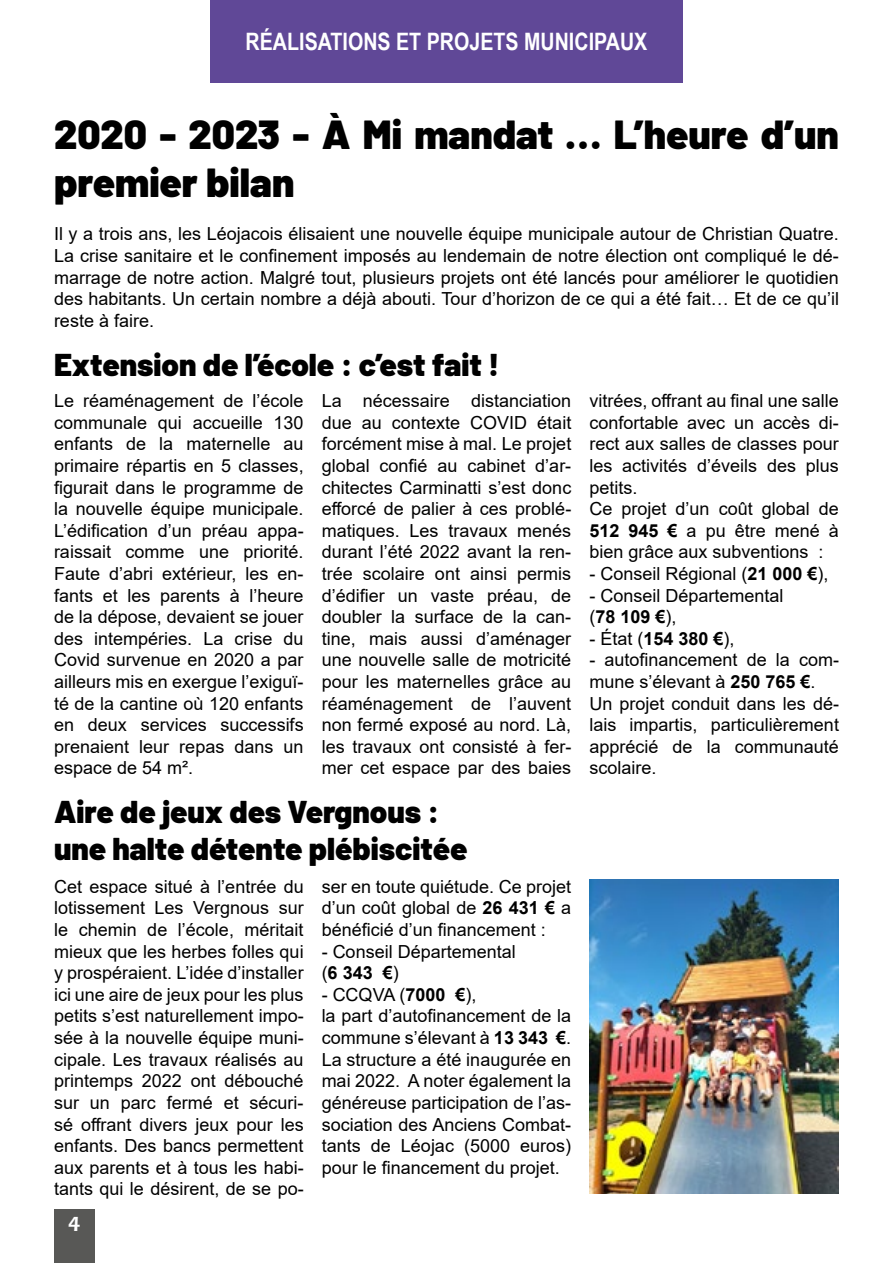
<style>
.page{position:relative;width:893px;height:1263px;background:#fff}
.page>*{position:absolute;margin:0;border:0;box-sizing:border-box;transform-origin:0 0}
.t1{font:900 40.5px/48.6px "Barlow";color:#000}
.t2{font:900 31.5px/37.8px "Barlow";color:#000}
.t3{font:700 24px "Arial Narrow";color:#fff}
.t4{font:600 21px "Eras ITC";color:#fff}
.t5{font:18px/21.6px "Arial";color:#000;text-align:justify}
.s1{font-weight:700}
</style>
<div class="page">
<div style="left:54px;top:1209px;width:40px;height:54px;background:#585856"></div>
<img style="left:590px;top:880px;width:249px;height:314px">
<div style="left:210px;top:0;width:472px;height:83px;background:#604897"></div>
<h3 class="t3" style="left:246px;top:24px;width:403px">RÉALISATIONS ET PROJETS MUNICIPAUX</h3>
<h1 class="t1" style="left:54px;top:107px;width:786px">2020 - 2023 - À Mi mandat … L’heure d’un premier bilan</h1>
<p class="t5" style="left:54px;top:223px;width:786px">Il y a trois ans, les Léojacois élisaient une nouvelle équipe municipale autour de Christian Quatre.<br>La crise sanitaire et le confinement imposés au lendemain de notre élection ont compliqué le dé&shy;marrage de notre action. Malgré tout, plusieurs projets ont été lancés pour améliorer le quotidien des habitants. Un certain nombre a déjà abouti. Tour d’horizon de ce qui a été fait… Et de ce qu’il reste à faire.</p>
<h2 class="t2" style="left:54px;top:343px;width:447px">Extension de l’école : c’est fait !</h2>
<p class="t5" style="left:54px;top:390px;width:251px">Le réaménagement de l’école communale qui accueille 130 enfants de la maternelle au primaire répartis en 5 classes, figurait dans le programme de la nouvelle équipe municipale.<br>L’édification d’un préau appa&shy;raissait comme une priorité.<br>Faute d’abri extérieur, les en&shy;fants et les parents à l’heure de la dépose, devaient se jouer des intempéries. La crise du Covid survenue en 2020 a par ailleurs mis en exergue l’exiguï&shy;té de la cantine où 120 enfants en deux services successifs prenaient leur repas dans un espace de 54 m².</p>
<p class="t5" style="left:322px;top:390px;width:251px">La nécessaire distanciation due au contexte COVID était forcément mise à mal. Le projet global confié au cabinet d’ar&shy;chitectes Carminatti s’est donc efforcé de palier à ces problé&shy;matiques. Les travaux menés durant l’été 2022 avant la ren&shy;trée scolaire ont ainsi permis d’édifier un vaste préau, de doubler la surface de la can&shy;tine, mais aussi d’aménager une nouvelle salle de motricité pour les maternelles grâce au réaménagement de l’auvent non fermé exposé au nord. Là, les travaux ont consisté à fer&shy;mer cet espace par des baies</p>
<p class="t5" style="left:589px;top:390px;width:251px;text-align:left">vitrées, offrant au final une salle confortable avec un accès di&shy;rect aux salles de classes pour les activités d’éveils des plus petits.<br>Ce projet d’un coût global de<br><span class="s1">512 945 €</span> a pu être mené à bien grâce aux subventions :</p>
<p class="t5" style="left:589px;top:563px;width:241px">- Conseil Régional (<span class="s1">21 000 €</span>),</p>
<p class="t5" style="left:589px;top:584px;width:196px">- Conseil Départemental (<span class="s1">78 109 €</span>),</p>
<p class="t5" style="left:589px;top:627px;width:147px">- État (<span class="s1">154 380 €</span>),</p>
<p class="t5" style="left:589px;top:649px;width:251px;text-align:left">- autofinancement de la com&shy;mune s’élevant à <span class="s1">250 765 €</span>.<br>Un projet conduit dans les dé&shy;lais impartis, particulièrement apprécié de la communauté scolaire.</p>
<h2 class="t2" style="left:54px;top:790px;width:415px">Aire de jeux des Vergnous : une halte détente plébiscitée</h2>
<p class="t5" style="left:322px;top:876px;width:251px">ser en toute quiétude. Ce projet d’un coût global de <span class="s1">26 431 €</span> a bénéficié d’un financement :</p>
<p class="t5" style="left:322px;top:940px;width:196px">- Conseil Départemental (<span class="s1">6 343 €</span>)</p>
<p class="t5" style="left:322px;top:984px;width:251px;text-align:left">- CCQVA (<span class="s1">7000 €</span>),<br>la part d’autofinancement de la commune s’élevant à <span class="s1">13 343 €</span>.<br>La structure a été inaugurée en mai 2022. A noter également la généreuse participation de l’as&shy;sociation des Anciens Combat&shy;tants de Léojac (5000 euros) pour le financement du projet.</p>
<p class="t5" style="left:54px;top:876px;width:251px">Cet espace situé à l’entrée du lotissement Les Vergnous sur le chemin de l’école, méritait mieux que les herbes folles qui y prospéraient. L’idée d’installer ici une aire de jeux pour les plus petits s’est naturellement impo&shy;sée à la nouvelle équipe muni&shy;cipale. Les travaux réalisés au printemps 2022 ont débouché sur un parc fermé et sécuri&shy;sé offrant divers jeux pour les enfants. Des bancs permettent aux parents et à tous les habi&shy;tants qui le désirent, de se po-</p>
<p class="t4" style="left:68px;top:1212px;width:14px">4</p>
</div>
